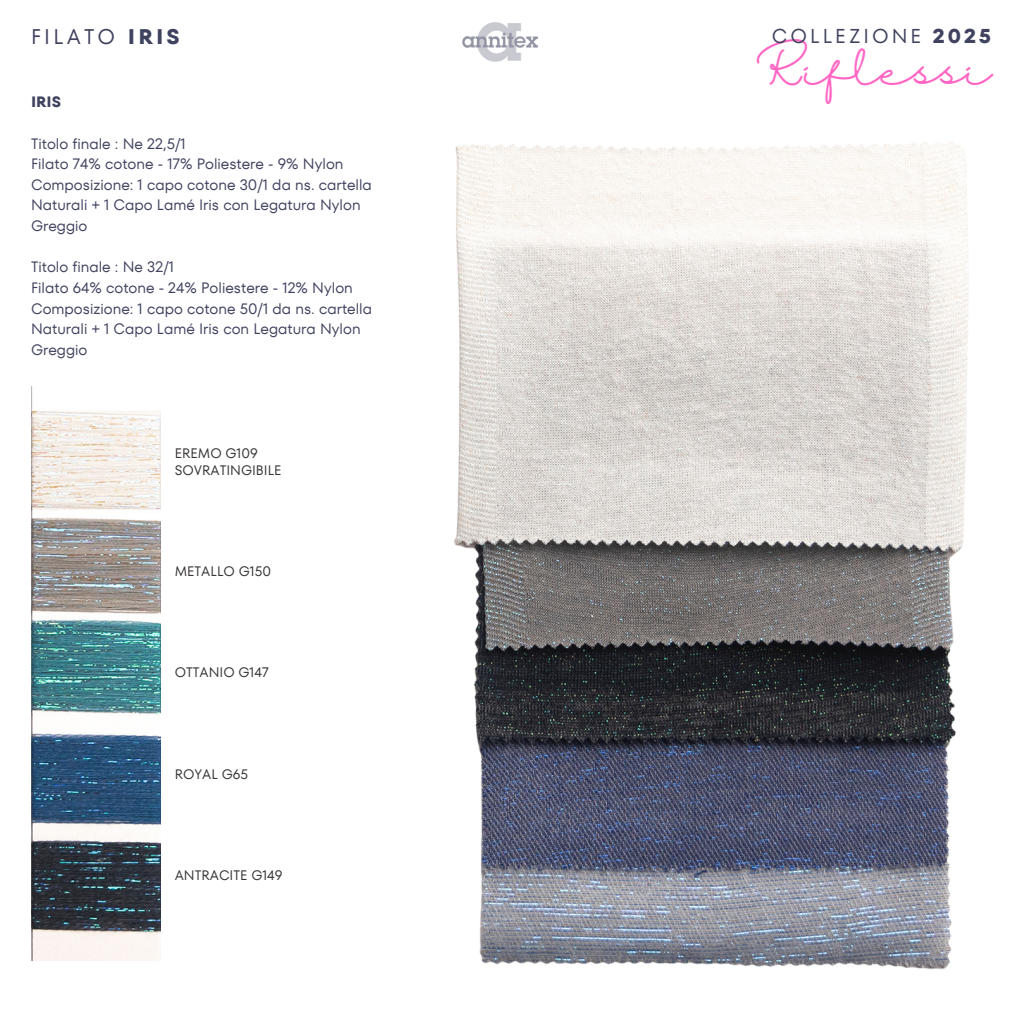
<style>
.page{position:relative;width:1013px;height:1013px;background:#fff}
.page>*{position:absolute;margin:0;border:0;box-sizing:border-box;transform-origin:0 0}
.t1{font:40.62px "Halimun";color:#ff66c4}
.t2{font:21.12px "TT Fors";letter-spacing:.15em;color:#40435f}
.t3{font:20px "TT Fors";letter-spacing:.15em;color:#40435f}
.t4{font:15px/20.6px "TT Fors";color:#40435f}
.t5{font:700 15px "TT Fors";color:#40435f}
.t6{font:13.75px/16.9px "TT Fors";color:#393537}
.s1{font-weight:700}
</style>
<div class="page">
<img style="left:462px;top:22px;width:76px;height:40px">
<img style="left:31px;top:387px;width:129px;height:573px">
<img style="left:454px;top:142px;width:515px;height:828px">
<h2 class="t2" style="left:31px;top:22px;width:150px">FILATO <span class="s1">IRIS</span></h2>
<p class="t5" style="left:31px;top:91px;width:31px">IRIS</p>
<p class="t4" style="left:31px;top:133px;width:156px">Titolo finale : Ne 22,5/1</p>
<p class="t4" style="left:31px;top:154px;width:314px">Filato 74% cotone - 17% Poliestere - 9% Nylon</p>
<p class="t4" style="left:31px;top:174px;width:342px">Composizione: 1 capo cotone 30/1 da ns. cartella<br>Naturali + 1 Capo Lamé Iris con Legatura Nylon<br>Greggio</p>
<p class="t4" style="left:31px;top:257px;width:323px">Titolo finale : Ne 32/1<br>Filato 64% cotone - 24% Poliestere - 12% Nylon</p>
<p class="t4" style="left:31px;top:298px;width:342px">Composizione: 1 capo cotone 50/1 da ns. cartella<br>Naturali + 1 Capo Lamé Iris con Legatura Nylon<br>Greggio</p>
<h4 class="t6" style="left:175px;top:444px;width:108px">EREMO G109<br>SOVRATINGIBILE</h4>
<h4 class="t6" style="left:175px;top:562px;width:98px">METALLO G150</h4>
<h4 class="t6" style="left:175px;top:664px;width:96px">OTTANIO G147</h4>
<h4 class="t6" style="left:175px;top:765px;width:75px">ROYAL G65</h4>
<p class="t6" style="left:175px;top:866px;width:109px">ANTRACITE G149</p>
<p class="t3" style="left:772px;top:22px;width:221px">COLLEZIONE <span class="s1">2025</span></p>
<h3 class="t1" style="left:756px;top:47px;width:237px">Riflessi</h3>
</div>
